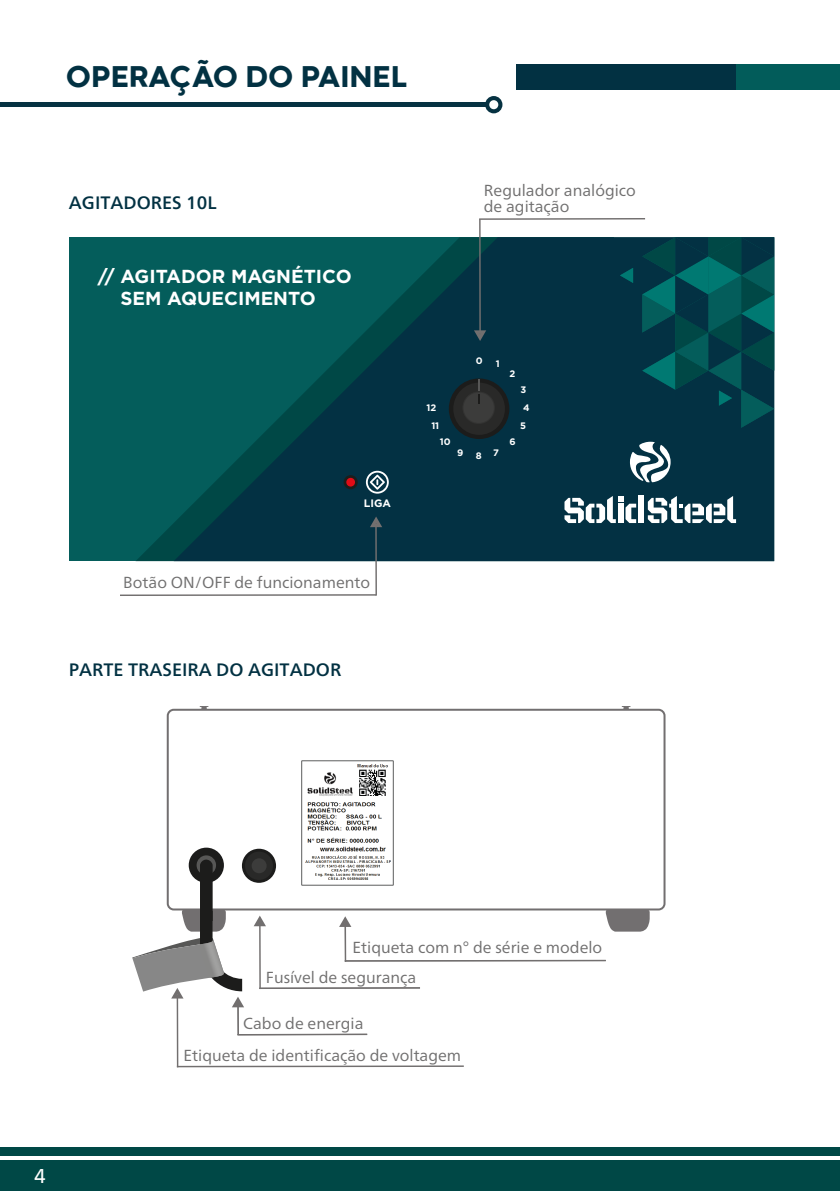
<style>
.page{position:relative;width:840px;height:1191px;background:#fff}
.page>*{position:absolute;margin:0;border:0;box-sizing:border-box;transform-origin:0 0}
.t1{font:800 31px "Codec Warm Trial";color:#023142}
.t2{font:20px "Frutiger Neue LT";color:#fff}
.t3{font:700 18.8px/21.4px "Gotham";color:#fff}
.t4{font:500 18px "Frutiger Neue LT";color:#023142}
.t5{font:16px/16px "Frutiger Neue LT";color:#706f6f}
.t6{font:700 10.8px "Gotham";color:#fff}
.t7{font:700 9.4px/18px "Gotham";color:#fff;text-align:center}
</style>
<div class="page">
<div style="left:69px;top:237px;width:543px;height:324px;background:#045d5b"></div>
<svg style="left:174px;top:237px;width:599px;height:324px;fill:#033143"></svg>
<svg style="left:619px;top:268px;width:13px;height:15px"></svg>
<svg style="left:642px;top:237px;width:131px;height:191px;background:#02464d"></svg>
<svg style="left:343px;top:475px;width:14px;height:14px"></svg>
<svg style="left:366px;top:471px;width:22px;height:22px"></svg>
<div style="left:637px;top:496px;width:6px;height:27px;background:#fff"></div>
<svg style="left:564px;top:496px;width:71px;height:27px;background:#849aa3"></svg>
<svg style="left:647px;top:496px;width:88px;height:27px"></svg>
<svg style="left:629px;top:442px;width:41px;height:40px"></svg>
<div style="left:0;top:1160px;width:839px;height:31px;background:#004846"></div>
<div style="left:0;top:1147px;width:839px;height:8px;background:#004846"></div>
<hr style="left:0;top:103px;width:486px;height:4px;background:#063242">
<div style="left:485px;top:96px;width:17px;height:17px;background:#063242;border-radius:50%"></div>
<div style="left:489px;top:100px;width:9px;height:9px;background:#fff;border-radius:50%"></div>
<div style="left:516px;top:64px;width:323px;height:25px;background:#023142"></div>
<div style="left:736px;top:64px;width:103px;height:25px;background:#025c5a"></div>
<hr style="left:375px;top:523px;width:2px;height:72px;background:#726f6f">
<hr style="left:479px;top:218px;width:165px;height:2px;background:#726f6f">
<svg style="left:473px;top:330px;width:13px;height:11px"></svg>
<hr style="left:479px;top:219px;width:1px;height:117px;background:#726f6f">
<hr style="left:120px;top:594px;width:256px;height:2px;background:#726f6f">
<hr style="left:237px;top:1033px;width:130px;height:2px;background:#726f6f">
<div style="left:448px;top:378px;width:61px;height:61px;background:#1c1c1b;border-radius:50%"></div>
<div style="left:453px;top:382px;width:51px;height:53px;background:#292928;border-radius:50%"></div>
<div style="left:462px;top:391px;width:32px;height:33px;background:#333332;border-radius:50%"></div>
<div style="left:463px;top:392px;width:30px;height:31px;background:#3c3c3b;border-radius:50%"></div>
<svg style="left:478px;top:379px;width:1px;height:24px"></svg>
<hr style="left:237px;top:1003px;width:2px;height:32px;background:#726f6f">
<svg style="left:254px;top:915px;width:12px;height:11px"></svg>
<hr style="left:259px;top:917px;width:2px;height:72px;background:#726f6f">
<hr style="left:259px;top:987px;width:161px;height:2px;background:#726f6f">
<svg style="left:339px;top:916px;width:12px;height:11px"></svg>
<hr style="left:344px;top:918px;width:2px;height:43px;background:#726f6f">
<hr style="left:344px;top:959px;width:261px;height:2px;background:#726f6f">
<hr style="left:176px;top:994px;width:2px;height:73px;background:#726f6f">
<hr style="left:177px;top:1065px;width:286px;height:2px;background:#726f6f">
<svg style="left:370px;top:516px;width:12px;height:11px"></svg>
<svg style="left:605px;top:910px;width:44px;height:21px"></svg>
<div style="left:189px;top:847px;width:35px;height:35px;background:#1c1c1b;border-radius:50%"></div>
<svg style="left:196px;top:855px;width:20px;height:20px"></svg>
<svg style="left:242px;top:848px;width:34px;height:34px"></svg>
<div style="left:245px;top:851px;width:28px;height:29px;background:#292928;border-radius:50%"></div>
<div style="left:251px;top:858px;width:15px;height:15px;background:#3c3c3b;border-radius:50%"></div>
<div style="left:167px;top:709px;width:498px;height:201px;border:2px solid #726f70;border-radius:6px"></div>
<svg style="left:132px;top:859px;width:112px;height:148px"></svg>
<svg style="left:200px;top:706px;width:8px;height:4px"></svg>
<svg style="left:621px;top:706px;width:9px;height:4px"></svg>
<img style="left:301px;top:760px;width:93px;height:126px">
<h1 class="t1" style="left:66px;top:56px;width:343px">OPERAÇÃO DO PAINEL</h1>
<p class="t4" style="left:69px;top:192px;width:149px">AGITADORES 10L</p>
<p class="t3" style="left:120px;top:265px;width:232px;text-indent:-23px">// AGITADOR MAGNÉTICO<br>SEM AQUECIMENTO</p>
<p class="t6" style="left:363px;top:496px;width:29px">LIGA</p>
<p class="t5" style="left:123px;top:574px;width:248px">Botão ON/OFF de funcionamento</p>
<p class="t4" style="left:69px;top:659px;width:274px">PARTE TRASEIRA DO AGITADOR</p>
<p class="t5" style="left:483px;top:182px;width:153px">Regulador analógico de agitação</p>
<p class="t7" style="left:426px;top:398px;width:11px">12</p>
<p class="t7" style="left:431px;top:416px;width:9px">11</p>
<p class="t7" style="left:439px;top:432px;width:12px">10</p>
<p class="t7" style="left:475px;top:352px;width:8px">0</p>
<p class="t7" style="left:495px;top:354px;width:5px">1</p>
<p class="t7" style="left:457px;top:443px;width:8px">9</p>
<p class="t7" style="left:475px;top:444px;width:25px">8 7</p>
<p class="t7" style="left:509px;top:365px;width:7px">2</p>
<p class="t7" style="left:520px;top:380px;width:11px">3<br>4<br>5</p>
<p class="t7" style="left:509px;top:432px;width:8px">6</p>
<p class="t2" style="left:34px;top:1164px;width:13px">4</p>
<p class="t5" style="left:352px;top:939px;width:251px">Etiqueta com n° de série e modelo</p>
<p class="t5" style="left:266px;top:969px;width:152px">Fusível de segurança</p>
<p class="t5" style="left:243px;top:1015px;width:121px">Cabo de energia</p>
<p class="t5" style="left:183px;top:1047px;width:279px">Etiqueta de identificação de voltagem</p>
</div>
